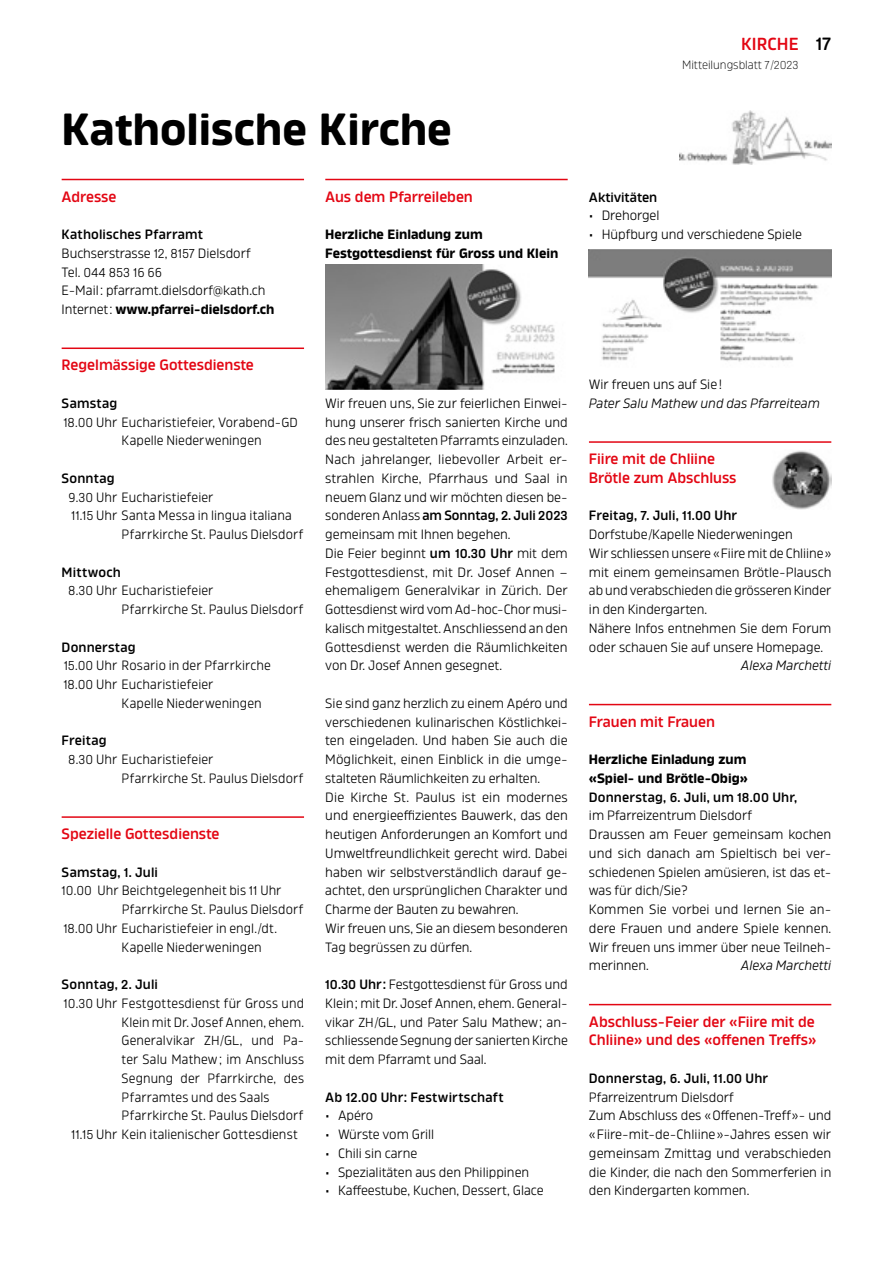
<style>
.page{position:relative;width:893px;height:1263px;background:#fff}
.page>*{position:absolute;margin:0;border:0;box-sizing:border-box;transform-origin:0 0}
.t1{font:700 45px "Amfibia";letter-spacing:-.005em;color:#000}
.t2{font:600 18px "Amfibia";color:#000}
.t3{font:600 17.4px "Amfibia";color:#e30613}
.t4{font:600 15px/18.8px "Amfibia";color:#e30613}
.t5{font:13.5px/18.8px "Amfibia";color:#000}
.t6{font:600 13.5px "Amfibia";letter-spacing:.015em;color:#000}
.t7{font:italic 13.5px "Amfibia";color:#000}
.t8{font:700 13.5px/18.8px "Amfibia";color:#000}
.t9{font:600 13.5px "Amfibia";letter-spacing:-.01em;color:#000}
.t10{font:13.05px "Amfibia";color:#000}
.t11{font:300 12px "Amfibia";color:#000}
.s1{font-weight:600}
.s2{font-size:13.05px}
.s3{font-size:13.5px}
.s4{font-weight:700}
.s5{font-weight:600;font-size:13.05px}
.s6{font-size:11.7px}
</style>
<div class="page">
<hr style="left:62px;top:179px;width:242px;height:1px;background:#e30613">
<hr style="left:62px;top:347px;width:242px;height:2px;background:#e30613">
<hr style="left:62px;top:816px;width:242px;height:2px;background:#e30613">
<hr style="left:325px;top:179px;width:243px;height:1px;background:#e30613">
<hr style="left:589px;top:441px;width:242px;height:2px;background:#e30613">
<hr style="left:589px;top:704px;width:242px;height:1px;background:#e30613">
<hr style="left:589px;top:1004px;width:242px;height:1px;background:#e30613">
<img style="left:679px;top:111px;width:152px;height:53px">
<img style="left:325px;top:264px;width:230px;height:125px">
<img style="left:589px;top:250px;width:242px;height:112px">
<img style="left:772px;top:450px;width:59px;height:59px">
<h1 class="t1" style="left:62px;top:103px;width:392px">Katholische Kirche</h1>
<p class="t4" style="left:62px;top:187px;width:56px">Adresse</p>
<p class="t5" style="left:62px;top:225px;width:191px"><span class="s1">Katholisches Pfarramt<br></span>Buchserstrasse <span class="s2">12</span>, <span class="s2">8157</span> Dielsdorf</p>
<p class="t10" style="left:62px;top:264px;width:102px"><span class="s3">Tel.</span> 044 853 16 66</p>
<p class="t5" style="left:62px;top:281px;width:214px">E-Mail: pfarramt.dielsdorf@kath.ch<br>Internet: <span class="s4">www.pfarrei-dielsdorf.ch</span></p>
<p class="t4" style="left:62px;top:356px;width:194px">Regelmässige Gottesdienste</p>
<p class="t6" style="left:62px;top:395px;width:57px">Samstag</p>
<p class="t5" style="left:63px;top:412px;width:236px"><span class="s2">18</span>.<span class="s2">00</span> Uhr Eucharistiefeier, Vorabend-<span class="s2">GD</span></p>
<p class="t5" style="left:122px;top:431px;width:142px">Kapelle Niederweningen</p>
<p class="t6" style="left:62px;top:470px;width:54px">Sonntag</p>
<p class="t5" style="left:69px;top:487px;width:146px"><span class="s2">9</span>.<span class="s2">30</span> Uhr Eucharistiefeier</p>
<p class="t5" style="left:71px;top:506px;width:222px"><span class="s2">11</span>.<span class="s2">15</span> Uhr Santa Messa in lingua italiana</p>
<p class="t5" style="left:122px;top:525px;width:183px">Pfarrkirche St. Paulus Dielsdorf</p>
<p class="t6" style="left:62px;top:564px;width:61px">Mittwoch</p>
<p class="t5" style="left:68px;top:581px;width:147px"><span class="s2">8</span>.<span class="s2">30</span> Uhr Eucharistiefeier</p>
<p class="t5" style="left:122px;top:600px;width:183px">Pfarrkirche St. Paulus Dielsdorf</p>
<p class="t6" style="left:62px;top:639px;width:76px">Donnerstag</p>
<p class="t5" style="left:64px;top:656px;width:209px"><span class="s2">15</span>.<span class="s2">00</span> Uhr Rosario in der Pfarrkirche</p>
<p class="t5" style="left:63px;top:675px;width:151px"><span class="s2">18</span>.<span class="s2">00</span> Uhr Eucharistiefeier</p>
<p class="t5" style="left:122px;top:694px;width:142px">Kapelle Niederweningen</p>
<p class="t6" style="left:62px;top:733px;width:47px">Freitag</p>
<p class="t5" style="left:68px;top:750px;width:147px"><span class="s2">8</span>.<span class="s2">30</span> Uhr Eucharistiefeier</p>
<p class="t5" style="left:122px;top:769px;width:183px">Pfarrkirche St. Paulus Dielsdorf</p>
<p class="t4" style="left:62px;top:824px;width:159px">Spezielle Gottesdienste</p>
<p class="t6" style="left:62px;top:864px;width:98px">Samstag, <span class="s2">1</span>. Juli</p>
<p class="t5" style="left:62px;top:881px;width:221px"><span class="s2">10</span>.<span class="s2">00</span> Uhr Beichtgelegenheit bis <span class="s2">11</span> Uhr</p>
<p class="t5" style="left:122px;top:900px;width:183px">Pfarrkirche St. Paulus Dielsdorf</p>
<p class="t5" style="left:63px;top:919px;width:215px"><span class="s2">18</span>.<span class="s2">00</span> Uhr Eucharistiefeier in engl./dt.</p>
<p class="t5" style="left:122px;top:937px;width:142px">Kapelle Niederweningen</p>
<p class="t6" style="left:62px;top:976px;width:98px">Sonntag, <span class="s2">2</span>. Juli</p>
<p class="t5" style="left:64px;top:994px;width:242px"><span class="s2">10</span>.<span class="s2">30</span> Uhr Festgottesdienst für Gross und</p>
<p class="t5" style="left:122px;top:1012px;width:184px">Klein mit Dr. Josef Annen, ehem.</p>
<p class="t5" style="left:122px;top:1031px;width:184px">Generalvikar <span class="s2">ZH</span>/<span class="s2">GL</span>, und Pa-</p>
<p class="t5" style="left:122px;top:1050px;width:184px">ter Salu Mathew; im Anschluss</p>
<p class="t5" style="left:122px;top:1069px;width:184px">Segnung der Pfarrkirche, des</p>
<p class="t5" style="left:122px;top:1087px;width:149px">Pfarramtes und des Saals</p>
<p class="t5" style="left:122px;top:1106px;width:183px">Pfarrkirche St. Paulus Dielsdorf</p>
<p class="t5" style="left:71px;top:1125px;width:228px"><span class="s2">11</span>.<span class="s2">15</span> Uhr Kein italienischer Gottesdienst</p>
<p class="t4" style="left:325px;top:187px;width:149px">Aus dem Pfarreileben</p>
<p class="t8" style="left:325px;top:225px;width:234px">Herzliche Einladung zum<br>Festgottesdienst für Gross und Klein</p>
<p class="t5" style="left:325px;top:394px;width:244px">Wir freuen uns, Sie zur feierlichen Einwei&shy;hung unserer frisch sanierten Kirche und des neu gestalteten Pfarramts einzuladen.<br>Nach jahrelanger, liebevoller Arbeit er&shy;strahlen Kirche, Pfarrhaus und Saal in neuem Glanz und wir möchten diesen be&shy;sonderen Anlass <span class="s1">am Sonntag,</span> <span class="s5">2</span><span class="s1">. Juli</span> <span class="s5">2023 </span>gemeinsam mit Ihnen begehen.<br>Die Feier beginnt <span class="s1">um</span> <span class="s5">10</span><span class="s1">.</span><span class="s5">30</span> <span class="s1">Uhr</span> mit dem Festgottesdienst, mit Dr. Josef Annen – ehemaligem Generalvikar in Zürich. Der Gottesdienst wird vom Ad-hoc-Chor musi&shy;kalisch mitgestaltet. Anschliessend an den Gottesdienst werden die Räumlichkeiten von Dr. Josef Annen gesegnet.</p>
<p class="t5" style="left:325px;top:694px;width:244px">Sie sind ganz herzlich zu einem Apéro und verschiedenen kulinarischen Köstlichkei&shy;ten eingeladen. Und haben Sie auch die Möglichkeit, einen Einblick in die umge&shy;stalteten Räumlichkeiten zu erhalten.<br>Die Kirche St. Paulus ist ein modernes und energieeffizientes Bauwerk, das den heutigen Anforderungen an Komfort und Umweltfreundlichkeit gerecht wird. Dabei haben wir selbstverständlich darauf ge&shy;achtet, den ursprünglichen Charakter und Charme der Bauten zu bewahren.<br>Wir freuen uns, Sie an diesem besonderen Tag begrüssen zu dürfen.</p>
<p class="t5" style="left:325px;top:975px;width:244px;text-align:justify"><span class="s5">10</span><span class="s1">.</span><span class="s5">30</span> <span class="s1">Uhr:</span> Festgottesdienst für Gross und Klein; mit Dr. Josef Annen, ehem. General&shy;vikar <span class="s2">ZH</span>/<span class="s2">GL</span>, und Pater Salu Mathew; an&shy;schliessende Segnung der sanierten Kirche mit dem Pfarramt und Saal.</p>
<p class="t6" style="left:325px;top:1089px;width:180px">Ab <span class="s2">12</span>.<span class="s2">00</span> Uhr: Festwirtschaft</p>
<p class="t5" style="left:325px;top:1106px;width:50px">• Apéro</p>
<p class="t5" style="left:325px;top:1125px;width:111px">• Würste vom Grill</p>
<p class="t5" style="left:325px;top:1144px;width:93px">• Chili sin carne</p>
<p class="t5" style="left:325px;top:1162px;width:205px">• Spezialitäten aus den Philippinen</p>
<p class="t5" style="left:325px;top:1181px;width:220px">• Kaffeestube, Kuchen, Dessert, Glace</p>
<p class="t3" style="left:741px;top:33px;width:59px">KIRCHE</p>
<p class="t11" style="left:682px;top:58px;width:118px">Mitteilungsblatt <span class="s6">7</span>/<span class="s6">2023</span></p>
<h2 class="t2" style="left:816px;top:33px;width:17px">17</h2>
<p class="t9" style="left:589px;top:189px;width:70px">Aktivitäten</p>
<p class="t5" style="left:589px;top:206px;width:72px">• Drehorgel</p>
<p class="t5" style="left:589px;top:225px;width:215px">• Hüpfburg und verschiedene Spiele</p>
<p class="t5" style="left:589px;top:375px;width:135px">Wir freuen uns auf Sie!</p>
<p class="t7" style="left:589px;top:395px;width:232px">Pater Salu Mathew und das Pfarreiteam</p>
<p class="t4" style="left:589px;top:449px;width:149px">Fiire mit de Chliine<br>Brötle zum Abschluss</p>
<p class="t5" style="left:589px;top:506px;width:244px"><span class="s1">Freitag,</span> <span class="s5">7</span><span class="s1">. Juli,</span> <span class="s5">11</span><span class="s1">.</span><span class="s5">00</span> <span class="s1">Uhr </span>Dorfstube/Kapelle Niederweningen<br>Wir schliessen unsere «Fiire mit de Chliine» mit einem gemeinsamen Brötle-Plausch ab und verabschieden die grösseren Kinder in den Kindergarten.<br>Nähere Infos entnehmen Sie dem Forum oder schauen Sie auf unsere Homepage.</p>
<p class="t7" style="left:741px;top:658px;width:92px">Alexa Marchetti</p>
<p class="t4" style="left:589px;top:712px;width:128px">Frauen mit Frauen</p>
<p class="t5" style="left:589px;top:750px;width:244px"><span class="s4">Herzliche Einladung zum<br>«Spiel- und Brötle-Obig»<br></span><span class="s1">Donnerstag,</span> <span class="s5">6</span><span class="s1">. Juli, um</span> <span class="s5">18</span><span class="s1">.</span><span class="s5">00</span> <span class="s1">Uhr,<br></span>im Pfarreizentrum Dielsdorf<br>Draussen am Feuer gemeinsam kochen und sich danach am Spieltisch bei ver&shy;schiedenen Spielen amüsieren, ist das et&shy;was für dich/Sie?<br>Kommen Sie vorbei und lernen Sie an&shy;dere Frauen und andere Spiele kennen.<br>Wir freuen uns immer über neue Teilneh&shy;merinnen.</p>
<p class="t7" style="left:741px;top:958px;width:92px">Alexa Marchetti</p>
<p class="t4" style="left:589px;top:1012px;width:229px">Abschluss-Feier der «Fiire mit de<br>Chliine» und des «offenen Treffs»</p>
<p class="t5" style="left:589px;top:1069px;width:244px"><span class="s1">Donnerstag,</span> <span class="s5">6</span><span class="s1">. Juli,</span> <span class="s5">11</span><span class="s1">.</span><span class="s5">00</span> <span class="s1">Uhr </span>Pfarreizentrum Dielsdorf<br>Zum Abschluss des «Offenen-Treff»- und «Fiire-mit-de-Chliine»-Jahres essen wir gemeinsam Zmittag und verabschieden die Kinder, die nach den Sommerferien in den Kindergarten kommen.</p>
</div>
